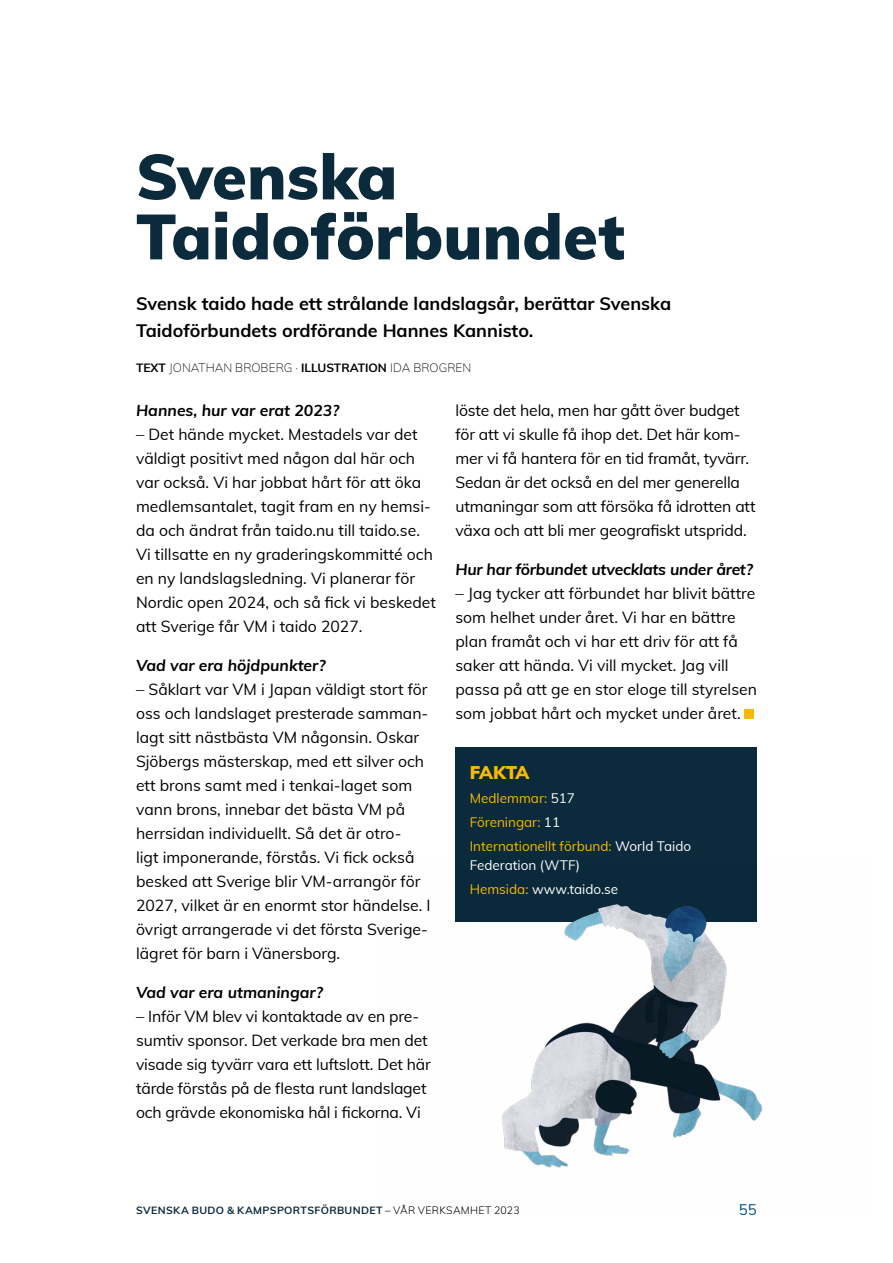
<style>
.page{position:relative;width:893px;height:1263px;background:#fff}
.page>*{position:absolute;margin:0;border:0;box-sizing:border-box;transform-origin:0 0}
.t1{font:900 63px/60px "Muli";letter-spacing:.005em;color:#0b2a3c}
.t2{font:700 18px/27px "Muli";color:#000}
.t3{font:900 18px "Muli";letter-spacing:-.025em;color:#fab900}
.t4{font:15.75px/24px "Muli";color:#000}
.t5{font:italic 700 15.75px "Muli";color:#000}
.t6{font:15px "Muli";color:#005080}
.t7{font:13.5px/24px "Muli";color:#fab900}
.t8{font:13.5px/24px "Muli";color:#fff}
.t9{font:200 12px "Muli";color:#000}
.t10{font:700 10.5px "Muli";letter-spacing:.03em;color:#0b2a3c}
.s1{font-weight:700}
.s2{font-size:16.5px}
.s3{color:#fff}
.s4{color:#fab900}
.s5{font-weight:300;color:#000}
</style>
<div class="page">
<div style="left:744px;top:709px;width:10px;height:10px;background:#fab900"></div>
<div style="left:455px;top:747px;width:302px;height:175px;background:#0b2a3c"></div>
<img style="left:502px;top:904px;width:261px;height:264px">
<h1 class="t1" style="left:136px;top:144px;width:490px">Svenska<br>Taidoförbundet</h1>
<p class="t2" style="left:136px;top:290px;width:537px">Svensk taido hade ett strålande landslagsår, berättar Svenska<br>Taidoförbundets ordförande Hannes Kannisto.</p>
<p class="t9" style="left:136px;top:359px;width:337px"><span class="s1">TEXT</span> JONATHAN BROBERG · <span class="s1">ILLUSTRATION</span> IDA BROGREN</p>
<p class="t5" style="left:136px;top:398px;width:205px">Hannes, hur var erat 2023?</p>
<p class="t4" style="left:136px;top:421px;width:301px"><span class="s2">–</span> Det hände mycket. Mestadels var det väldigt positivt med någon dal här och var också. Vi har jobbat hårt för att öka medlemsantalet, tagit fram en ny hemsi&shy;da och ändrat från taido.nu till taido.se.<br>Vi tillsatte en ny graderingskommitté och en ny landslagsledning. Vi planerar för Nordic open 2024, och så fick vi beskedet att Sverige får VM i taido 2027.</p>
<p class="t5" style="left:136px;top:653px;width:191px">Vad var era höjdpunkter?</p>
<p class="t4" style="left:136px;top:676px;width:296px"><span class="s2">–</span> Såklart var VM i Japan väldigt stort för oss och landslaget presterade samman&shy;lagt sitt nästbästa VM någonsin. Oskar Sjöbergs mästerskap, med ett silver och ett brons samt med i tenkai-laget som vann brons, innebar det bästa VM på herrsidan individuellt. Så det är otro-<br>ligt imponerande, förstås. Vi fick också besked att Sverige blir VM-arrangör för 2027, vilket är en enormt stor händelse. I övrigt arrangerade vi det första Sverige&shy;lägret för barn i Vänersborg.</p>
<p class="t5" style="left:136px;top:980px;width:189px">Vad var era utmaningar?</p>
<p class="t4" style="left:136px;top:1003px;width:296px"><span class="s2">–</span> Inför VM blev vi kontaktade av en pre&shy;sumtiv sponsor. Det verkade bra men det visade sig tyvärr vara ett luftslott. Det här tärde förstås på de flesta runt landslaget och grävde ekonomiska hål i fickorna. Vi</p>
<p class="t4" style="left:455px;top:397px;width:302px">löste det hela, men har gått över budget för att vi skulle få ihop det. Det här kom&shy;mer vi få hantera för en tid framåt, tyvärr.<br>Sedan är det också en del mer generella utmaningar som att försöka få idrotten att växa och att bli mer geografiskt utspridd.</p>
<p class="t5" style="left:455px;top:557px;width:299px">Hur har förbundet utvecklats under året?</p>
<p class="t4" style="left:455px;top:580px;width:303px"><span class="s2">–</span> Jag tycker att förbundet har blivit bättre som helhet under året. Vi har en bättre plan framåt och vi har ett driv för att få saker att hända. Vi vill mycket. Jag vill passa på att ge en stor eloge till styrelsen som jobbat hårt och mycket under året.</p>
<p class="t3" style="left:470px;top:759px;width:61px">FAKTA</p>
<p class="t7" style="left:470px;top:785px;width:223px">Medlemmar: <span class="s3">517<br></span>Föreningar: <span class="s3">11<br></span>Internationellt förbund: <span class="s3">World Taido</span></p>
<p class="t8" style="left:470px;top:853px;width:150px">Federation (WTF)<br><span class="s4">Hemsida:</span> www.taido.se</p>
<p class="t10" style="left:136px;top:1202px;width:385px">SVENSKA BUDO &amp; KAMPSPORTSFÖRBUNDET <span class="s5">– VÅR VERKSAMHET 2023</span></p>
<p class="t6" style="left:739px;top:1199px;width:19px">55</p>
</div>
